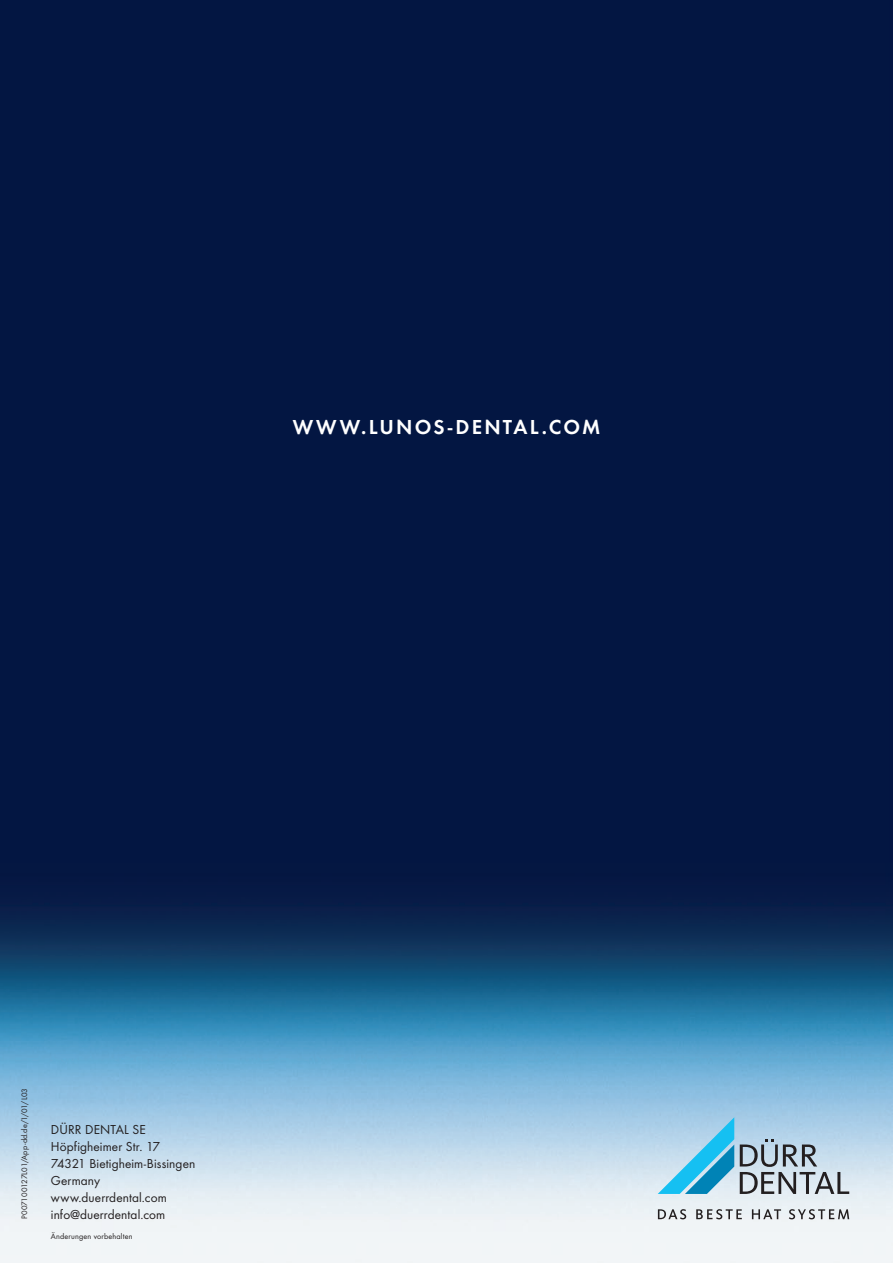
<style>
.page{position:relative;width:893px;height:1263px;background:#fff}
.page>*{position:absolute;margin:0;border:0;box-sizing:border-box;transform-origin:0 0}
.t1{font:21px "Futura Dem";letter-spacing:.1em;color:#fff}
.t2{font:13.5px/17.1px "Futura Boo";letter-spacing:.01em;color:#231f20}
.t3{font:8.25px "Futura Boo";letter-spacing:.02em;color:#231f20}
</style>
<div class="page">
<img style="left:0;top:0;width:893px;height:1263px">
<svg style="left:658px;top:1209px;width:28px;height:10px"></svg>
<svg style="left:696px;top:1209px;width:46px;height:10px"></svg>
<svg style="left:752px;top:1209px;width:29px;height:10px"></svg>
<svg style="left:789px;top:1209px;width:60px;height:10px"></svg>
<svg style="left:740px;top:1139px;width:109px;height:55px;background:#a4b2bc"></svg>
<svg style="left:658px;top:1117px;width:76px;height:77px;background:#7ac6e5"></svg>
<h1 class="t1" style="left:293px;top:411px;width:309px">WWW.LUNOS-DENTAL.COM</h1>
<p class="t3" style="left:19px;top:1219px;width:132px;rotate:-90deg">P007100127L01/App-dd.de/1/01/L03</p>
<p class="t2" style="left:51px;top:1120px;width:146px">DÜRR DENTAL SE<br>Höpfigheimer Str. 17<br>74321 Bietigheim-Bissingen<br>Germany www.duerrdental.com</p>
<p class="t2" style="left:51px;top:1205px;width:116px">info@duerrdental.com</p>
<p class="t3" style="left:51px;top:1231px;width:83px">Änderungen vorbehalten</p>
</div>
